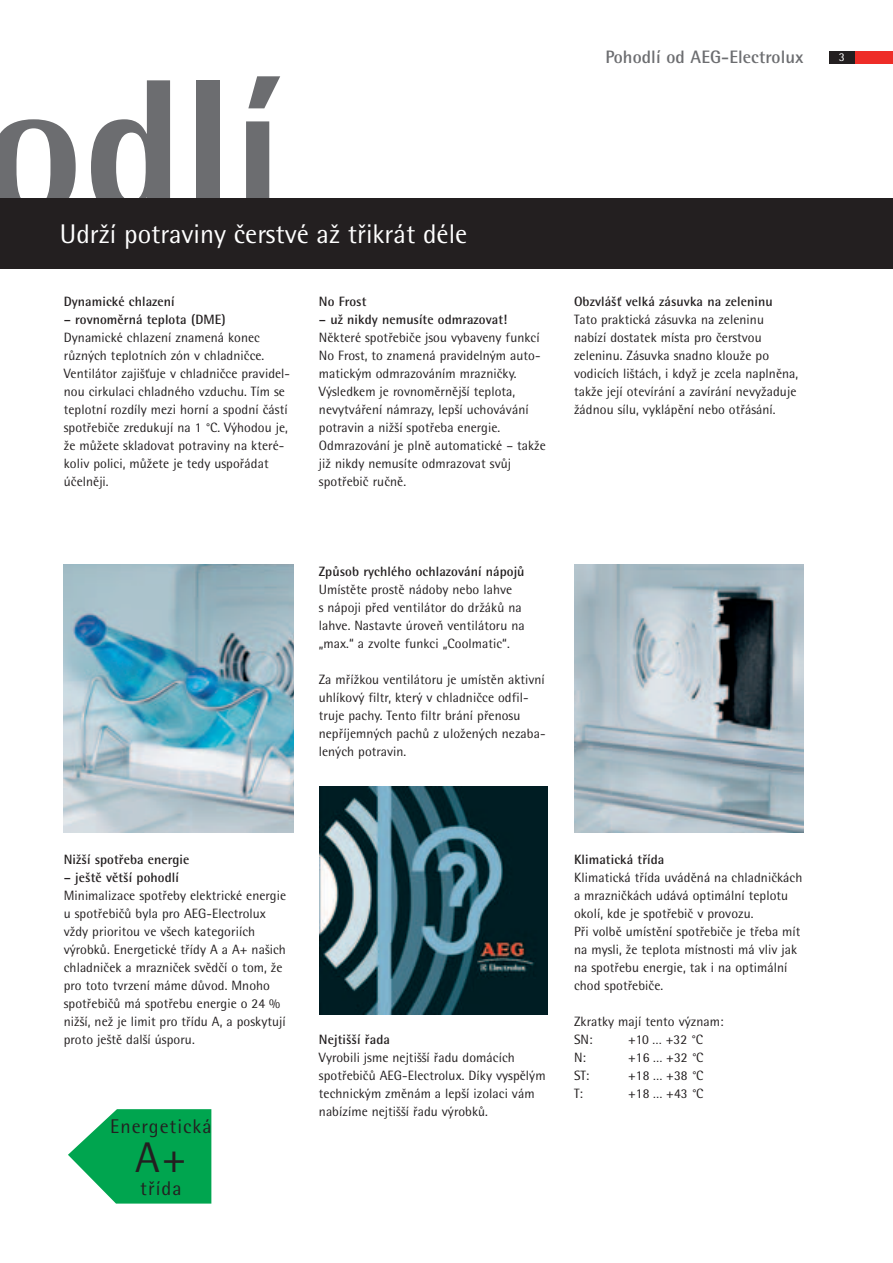
<style>
.page{position:relative;width:893px;height:1263px;background:#fff}
.page>*{position:absolute;margin:0;border:0;box-sizing:border-box;transform-origin:0 0}
.t1{font:800 192px "Rotis Semi Sans CE";color:#6c6d70}
.t2{font:42.9px "Rotis Semisans CE";color:#231f20}
.t3{font:27px "Rotis Semisans CE";color:#fff}
.t4{font:19.8px "Rotis Semisans CE";letter-spacing:.05em;color:#231f20}
.t5{font:700 18px "Rotis Semisans CE";letter-spacing:.005em;color:#6c6d70}
.t6{font:13.5px/18px "Rotis Semisans CE";letter-spacing:.005em;color:#231f20}
.t7{font:700 13.5px "Rotis Semisans CE";letter-spacing:.005em;color:#231f20}
.t8{font:12px "Rotis Semisans CE";color:#fff}
</style>
<div class="page">
<img style="left:64px;top:565px;width:229px;height:267px">
<img style="left:574px;top:565px;width:230px;height:268px">
<div style="left:0;top:198px;width:893px;height:71px;background:#231f20"></div>
<div style="left:855px;top:51px;width:38px;height:13px;background:#ee2d28"></div>
<div style="left:829px;top:51px;width:26px;height:13px;background:#231f20"></div>
<svg style="left:68px;top:1109px;width:144px;height:95px"></svg>
<img style="left:320px;top:787px;width:228px;height:227px">
<h1 class="t1" style="left:-16px;top:81px;width:301px">odlí</h1>
<h3 class="t3" style="left:60px;top:224px;width:409px">Udrží potraviny čerstvé až třikrát déle</h3>
<p class="t7" style="left:64px;top:297px;width:112px">Dynamické chlazení</p>
<p class="t7" style="left:64px;top:315px;width:163px">– rovnoměrná teplota (DME)</p>
<p class="t6" style="left:64px;top:330px;width:228px">Dynamické chlazení znamená konec různých teplotních zón v chladničce.<br>Ventilátor zajišťuje v chladničce pravidel&shy;nou cirkulaci chladného vzduchu. Tím se teplotní rozdíly mezi horní a spodní částí spotřebiče zredukují na 1 °C. Výhodou je, že můžete skladovat potraviny na které&shy;koliv polici, můžete je tedy uspořádat účelněji.</p>
<p class="t7" style="left:319px;top:297px;width:49px">No Frost</p>
<p class="t7" style="left:319px;top:315px;width:190px">– už nikdy nemusíte odmrazovat!</p>
<p class="t6" style="left:319px;top:330px;width:228px">Některé spotřebiče jsou vybaveny funkcí No Frost, to znamená pravidelným auto&shy;matickým odmrazováním mrazničky.<br>Výsledkem je rovnoměrnější teplota, nevytváření námrazy, lepší uchovávání potravin a nižší spotřeba energie.<br>Odmrazování je plně automatické – takže již nikdy nemusíte odmrazovat svůj spotřebič ručně.</p>
<h3 class="t5" style="left:605px;top:51px;width:200px">Pohodlí od AEG-Electrolux</h3>
<p class="t8" style="left:839px;top:53px;width:8px">3</p>
<p class="t7" style="left:574px;top:297px;width:200px">Obzvlášť velká zásuvka na zeleninu</p>
<p class="t6" style="left:574px;top:312px;width:226px">Tato praktická zásuvka na zeleninu nabízí dostatek místa pro čerstvou zeleninu. Zásuvka snadno klouže po vodicích lištách, i když je zcela naplněna, takže její otevírání a zavírání nevyžaduje žádnou sílu, vyklápění nebo otřásání.</p>
<p class="t7" style="left:319px;top:567px;width:207px">Způsob rychlého ochlazování nápojů</p>
<p class="t6" style="left:319px;top:582px;width:208px">Umístěte prostě nádoby nebo lahve<br>s nápoji před ventilátor do držáků na lahve. Nastavte úroveň ventilátoru na „max.“ a zvolte funkci „Coolmatic“.</p>
<p class="t6" style="left:319px;top:672px;width:228px">Za mřížkou ventilátoru je umístěn aktivní uhlíkový filtr, který v chladničce odfil&shy;truje pachy. Tento filtr brání přenosu nepříjemných pachů z uložených nezaba&shy;lených potravin.</p>
<p class="t7" style="left:64px;top:855px;width:127px">Nižší spotřeba energie</p>
<p class="t7" style="left:64px;top:873px;width:117px">– ještě větší pohodlí</p>
<p class="t6" style="left:64px;top:888px;width:224px">Minimalizace spotřeby elektrické energie u spotřebičů byla pro AEG-Electrolux vždy prioritou ve všech kategoriích výrobků. Energetické třídy A a A+ našich chladniček a mrazniček svědčí o tom, že pro toto tvrzení máme důvod. Mnoho spotřebičů má spotřebu energie o 24 % nižší, než je limit pro třídu A, a poskytují proto ještě další úsporu.</p>
<h3 class="t4" style="left:110px;top:1119px;width:103px">Energetická</h3>
<h2 class="t2" style="left:135px;top:1142px;width:53px">A+</h2>
<h3 class="t4" style="left:140px;top:1181px;width:43px">třída</h3>
<p class="t7" style="left:319px;top:1035px;width:72px">Nejtišší řada</p>
<p class="t6" style="left:319px;top:1050px;width:228px">Vyrobili jsme nejtišší řadu domácích spotřebičů AEG-Electrolux. Díky vyspělým technickým změnám a lepší izolaci vám nabízíme nejtišší řadu výrobků.</p>
<p class="t7" style="left:574px;top:855px;width:92px">Klimatická třída</p>
<p class="t6" style="left:574px;top:870px;width:230px">Klimatická třída uváděná na chladničkách a mrazničkách udává optimální teplotu okolí, kde je spotřebič v provozu.<br>Při volbě umístění spotřebiče je třeba mít na mysli, že teplota místnosti má vliv jak na spotřebu energie, tak i na optimální chod spotřebiče.</p>
<p class="t6" style="left:574px;top:1014px;width:151px">Zkratky mají tento význam:<br>SN:</p>
<p class="t6" style="left:628px;top:1032px;width:76px">+10 … +32 °C</p>
<p class="t6" style="left:574px;top:1050px;width:14px">N:</p>
<p class="t6" style="left:628px;top:1050px;width:77px">+16 … +32 °C</p>
<p class="t6" style="left:574px;top:1068px;width:17px">ST:</p>
<p class="t6" style="left:628px;top:1068px;width:77px">+18 … +38 °C</p>
<p class="t6" style="left:574px;top:1086px;width:10px">T:</p>
<p class="t6" style="left:628px;top:1086px;width:77px">+18 … +43 °C</p>
</div>
